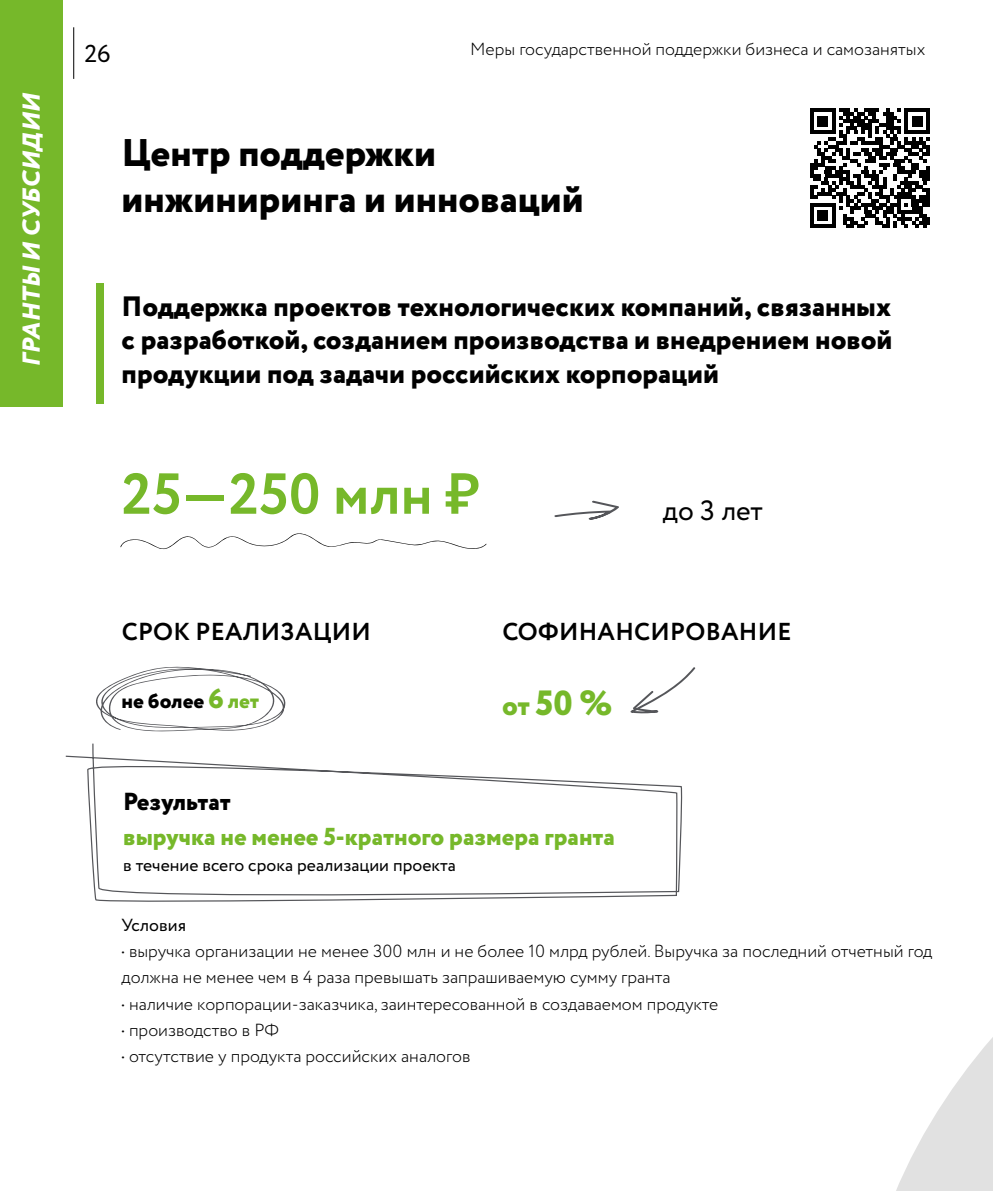
<style>
.page{position:relative;width:993px;height:1191px;background:#fff}
.page>*{position:absolute;margin:0;border:0;box-sizing:border-box;transform-origin:0 0}
.t1{font:700 57.75px "Circe";color:#76b82a}
.t2{font:800 38.5px/46.2px "Circe";color:#000}
.t3{font:800 35px "Circe";color:#76b82a}
.t4{font:800 28px/33.6px "Circe";color:#000;text-align:justify}
.t5{font:28px "Circe";color:#000}
.t6{font:800 24.5px "Circe";color:#76b82a}
.t7{font:700 24.5px "Circe";letter-spacing:.01em;color:#000}
.t8{font:italic 800 24.5px "Circe";color:#fff}
.t9{font:800 24.5px "Circe";color:#000}
.t10{font:24.5px "Circe";color:#000}
.t11{font:800 21px "Circe";color:#000}
.t12{font:300 17.5px/26.2px "Circe";color:#000}
.t13{font:17.5px "Circe";color:#000}
.s1{font-size:28px;color:#76b82a}
.s2{color:#76b82a}
.s3{font-size:28px}
</style>
<div class="page">
<hr style="left:73px;top:27px;width:1px;height:52px;background:#000">
<div style="left:96px;top:283px;width:7px;height:120px;background:#76b82a"></div>
<div style="left:0;top:0;width:62px;height:406px;background:#76b82a"></div>
<svg style="left:96px;top:666px;width:190px;height:66px"></svg>
<svg style="left:630px;top:667px;width:65px;height:46px"></svg>
<svg style="left:120px;top:533px;width:366px;height:17px"></svg>
<svg style="left:554px;top:500px;width:65px;height:20px"></svg>
<svg style="left:65px;top:743px;width:617px;height:159px"></svg>
<svg style="left:896px;top:1038px;width:96px;height:153px;fill:#e1e1e1"></svg>
<svg style="left:810px;top:109px;width:119px;height:119px"></svg>
<hr style="left:904px;top:109px;width:25px;height:3px;background:#000">
<h3 class="t8" style="left:15px;top:367px;width:276px;rotate:-90deg">ГРАНТЫ И СУБСИДИИ</h3>
<h3 class="t10" style="left:84px;top:37px;width:28px">26</h3>
<p class="t12" style="left:470px;top:36px;width:457px">Меры государственной поддержки бизнеса и самозанятых</p>
<h2 class="t2" style="left:122px;top:132px;width:463px">Центр поддержки инжиниринга и инноваций</h2>
<h3 class="t4" style="left:122px;top:291px;width:772px">Поддержка проектов технологических компаний, связанных с разработкой, созданием производства и внедрением новой продукции под задачи российских корпораций</h3>
<h1 class="t1" style="left:122px;top:455px;width:359px">25―250 млн ₽</h1>
<h3 class="t5" style="left:662px;top:491px;width:101px">до 3 лет</h3>
<h3 class="t7" style="left:122px;top:615px;width:251px">СРОК РЕАЛИЗАЦИИ</h3>
<h3 class="t7" style="left:502px;top:615px;width:290px">СОФИНАНСИРОВАНИЕ</h3>
<p class="t11" style="left:122px;top:687px;width:139px">не более <span class="s1">6</span> <span class="s2">лет</span></p>
<h3 class="t3" style="left:502px;top:680px;width:112px"><span class="s3">от</span> 50 %</h3>
<h3 class="t9" style="left:123px;top:785px;width:109px">Результат</h3>
<h3 class="t6" style="left:123px;top:820px;width:493px">выручка не менее 5-кратного размера гранта</h3>
<p class="t13" style="left:123px;top:853px;width:334px">в течение всего срока реализации проекта</p>
<p class="t13" style="left:122px;top:913px;width:66px">Условия</p>
<p class="t12" style="left:122px;top:938px;width:812px">• выручка организации не менее 300 млн и не более 10 млрд рублей. Выручка за последний отчетный год должна не менее чем в 4 раза превышать запрашиваемую сумму гранта</p>
<p class="t12" style="left:122px;top:991px;width:598px">• наличие корпорации-заказчика, заинтересованной в создаваемом продукте</p>
<p class="t12" style="left:122px;top:1017px;width:159px">• производство в РФ</p>
<p class="t12" style="left:122px;top:1043px;width:350px">• отсутствие у продукта российских аналогов</p>
</div>
